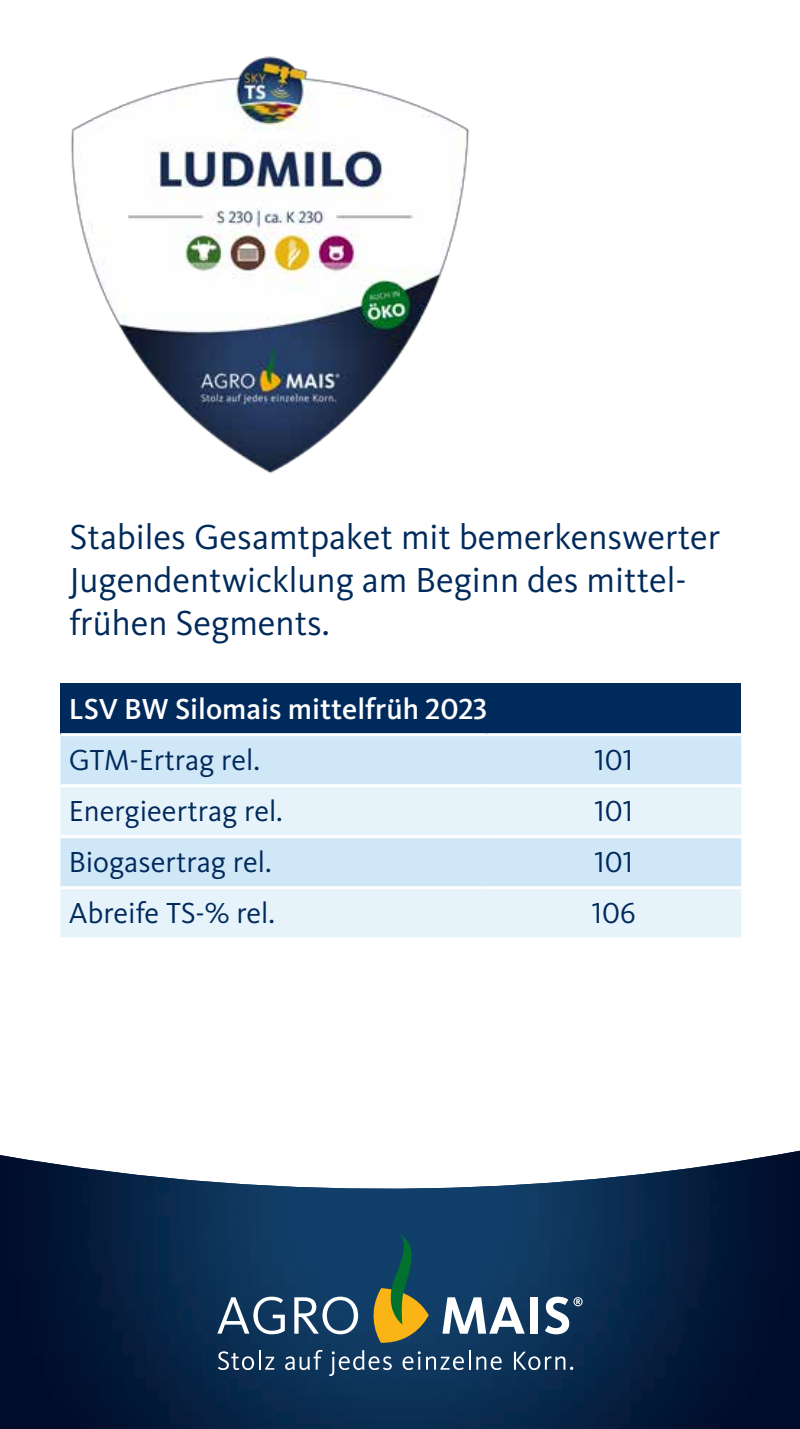
<style>
.page{position:relative;width:800px;height:1429px;background:#fff}
.page>*{position:absolute;margin:0;border:0;box-sizing:border-box;transform-origin:0 0}
.t1{font:36px/43.2px "Kievit";color:#002a5b}
.t2{font:30px "Kievit";color:#002a5b}
.t3{font:500 30px/51px "Kievit";color:#fff}
.t4{font:30px "Kievit Regular SC";color:#002a5b}
.s1{font-family:"Kievit Medium SC";font-weight:400}
.s2{font-weight:400;color:#002a5b}
.s3{font-family:"Kievit Regular SC"}
</style>
<div class="page">
<img style="left:0;top:1150px;width:799px;height:279px">
<svg style="left:218px;top:1350px;width:56px;height:20px"></svg>
<svg style="left:285px;top:1350px;width:37px;height:20px"></svg>
<svg style="left:329px;top:1350px;width:62px;height:26px;background:#3d5e7d"></svg>
<svg style="left:402px;top:1351px;width:18px;height:19px"></svg>
<svg style="left:426px;top:1350px;width:44px;height:20px"></svg>
<svg style="left:476px;top:1356px;width:25px;height:14px"></svg>
<svg style="left:514px;top:1351px;width:59px;height:19px"></svg>
<svg style="left:217px;top:1296px;width:68px;height:38px"></svg>
<svg style="left:294px;top:1296px;width:64px;height:38px"></svg>
<svg style="left:442px;top:1297px;width:82px;height:36px"></svg>
<div style="left:530px;top:1297px;width:8px;height:36px;background:#fff"></div>
<svg style="left:545px;top:1296px;width:37px;height:38px"></svg>
<svg style="left:364px;top:1233px;width:64px;height:110px;background:#4c634c"></svg>
<img style="left:71px;top:56px;width:399px;height:418px">
<div style="left:60px;top:683px;width:681px;height:51px;background:#002a5b"></div>
<div style="left:60px;top:736px;width:681px;height:48px;background:#d0e7f7"></div>
<svg style="left:60px;top:787px;width:681px;height:150px;background:#dfeff9"></svg>
<hr style="left:60px;top:733px;width:426px;height:3px;background:#fff">
<hr style="left:486px;top:733px;width:255px;height:3px;background:#fff">
<hr style="left:60px;top:835px;width:426px;height:3px;background:#fff">
<hr style="left:486px;top:835px;width:255px;height:3px;background:#fff">
<hr style="left:60px;top:886px;width:426px;height:3px;background:#fff">
<hr style="left:486px;top:886px;width:255px;height:3px;background:#fff">
<p class="t1" style="left:69px;top:515px;width:652px">Stabiles Gesamtpaket mit bemerkenswerter<br>Jugendentwicklung am Beginn des mittel&shy;frühen Segments.</p>
<p class="t3" style="left:69px;top:684px;width:420px">LSV BW Silomais mittelfrüh <span class="s1">2023<br></span><span class="s2">GTM-Ertrag rel.</span></p>
<p class="t4" style="left:594px;top:743px;width:40px">101</p>
<p class="t2" style="left:69px;top:794px;width:215px">Energieertrag rel.</p>
<p class="t4" style="left:594px;top:794px;width:40px">101</p>
<p class="t2" style="left:69px;top:845px;width:204px">Biogasertrag rel.</p>
<p class="t4" style="left:594px;top:845px;width:40px">101</p>
<p class="t2" style="left:69px;top:896px;width:208px">Abreife TS-<span class="s3">%</span> rel.</p>
<p class="t4" style="left:592px;top:896px;width:45px">106</p>
</div>
